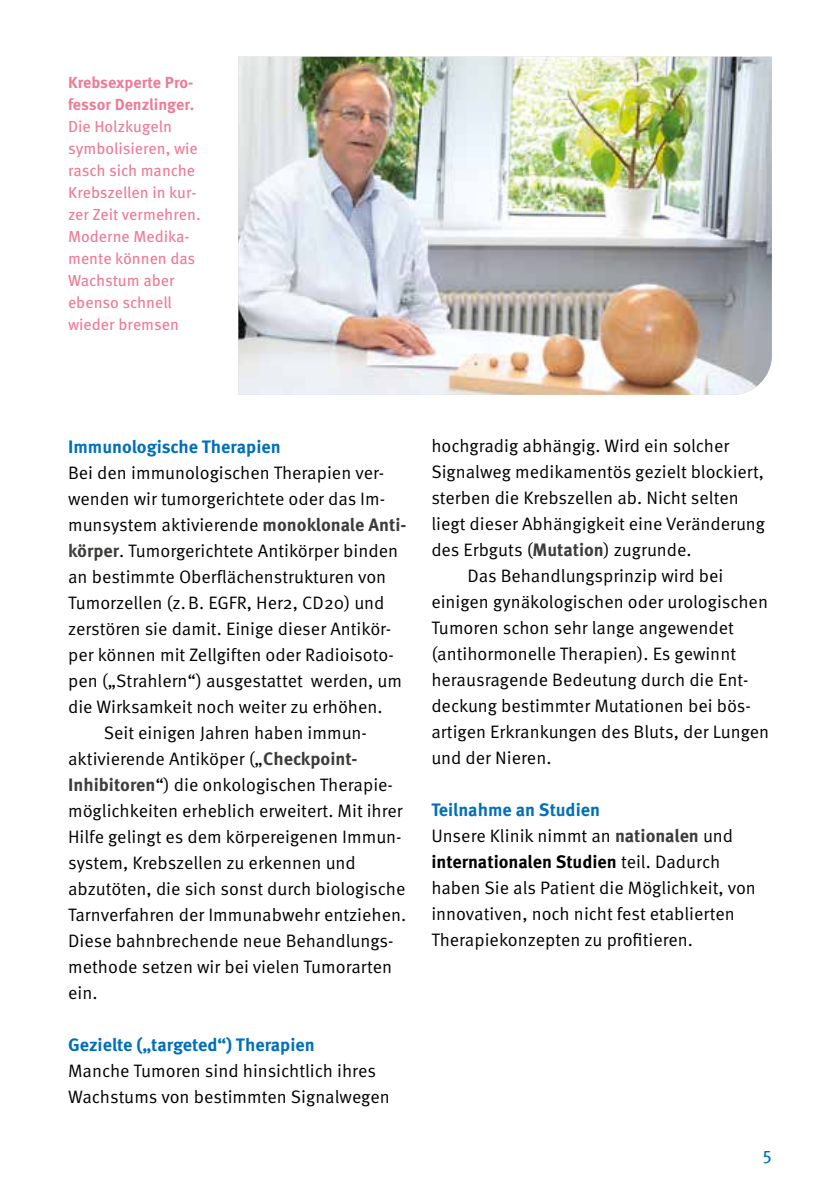
<style>
.page{position:relative;width:840px;height:1191px;background:#fff}
.page>*{position:absolute;margin:0;border:0;box-sizing:border-box;transform-origin:0 0}
.t1{font:18px/26px "Meta Pro";color:#000}
.t2{font:700 18px "Meta Pro";color:#006fb9}
.t3{font:18px "Meta Pro";color:#006fb9}
.t4{font:16px/22px "Meta Pro";color:#ef7a97}
.t5{font:700 16px/22px "Meta Pro";letter-spacing:-.005em;color:#ef7a97}
.s1{font-weight:700;color:#3c3c3b}
.s2{font-weight:700;color:#006fb9}
.s3{font-weight:700}
</style>
<div class="page">
<img style="left:238px;top:57px;width:533px;height:338px">
<p class="t5" style="left:68px;top:72px;width:128px">Krebsexperte Pro&shy;fessor Denzlinger.</p>
<p class="t4" style="left:68px;top:116px;width:134px">Die Holzkugeln symbolisieren, wie rasch sich manche<br>Krebszellen in kur&shy;zer Zeit vermehren.<br>Moderne Medika&shy;mente können das<br>Wachstum aber ebenso schnell wieder bremsen</p>
<p class="t2" style="left:68px;top:435px;width:214px">Immunologische Therapien</p>
<p class="t1" style="left:68px;top:459px;width:317px">Bei den immunologischen Therapien ver-</p>
<p class="t1" style="left:68px;top:485px;width:318px">wenden wir tumorgerichtete oder das Im-</p>
<p class="t1" style="left:68px;top:511px;width:340px">munsystem aktivierende <span class="s1">monoklonale Anti-</span></p>
<p class="t1" style="left:68px;top:537px;width:331px"><span class="s1">körper</span>. Tumorgerichtete Antikörper binden</p>
<p class="t1" style="left:68px;top:563px;width:319px">an bestimmte Oberflächenstrukturen von</p>
<p class="t1" style="left:68px;top:589px;width:318px">Tumorzellen (z.B. EGFR, Her2, CD20) und</p>
<p class="t1" style="left:68px;top:615px;width:324px">zerstören sie damit. Einige dieser Antikör-</p>
<p class="t1" style="left:68px;top:641px;width:327px">per können mit Zellgiften oder Radioisoto-</p>
<p class="t1" style="left:68px;top:667px;width:335px">pen („Strahlern“) ausgestattet werden, um</p>
<p class="t1" style="left:68px;top:693px;width:316px">die Wirksamkeit noch weiter zu erhöhen.</p>
<p class="t1" style="left:104px;top:719px;width:262px">Seit einigen Jahren haben immun-</p>
<p class="t1" style="left:68px;top:745px;width:291px">aktivierende Antiköper („<span class="s1">Checkpoint-</span></p>
<p class="t1" style="left:68px;top:771px;width:326px"><span class="s1">Inhibitoren</span>“) die onkologischen Therapie-</p>
<p class="t1" style="left:68px;top:797px;width:336px">möglichkeiten erheblich erweitert. Mit ihrer</p>
<p class="t1" style="left:68px;top:823px;width:335px">Hilfe gelingt es dem körpereigenen Immun-</p>
<p class="t1" style="left:68px;top:849px;width:289px">system, Krebszellen zu erkennen und</p>
<p class="t1" style="left:68px;top:875px;width:338px">abzutöten, die sich sonst durch biologische</p>
<p class="t1" style="left:68px;top:901px;width:339px">Tarnverfahren der Immunabwehr entziehen.</p>
<p class="t1" style="left:68px;top:927px;width:327px">Diese bahnbrechende neue Behandlungs-</p>
<p class="t1" style="left:68px;top:953px;width:325px">methode setzen wir bei vielen Tumorarten</p>
<p class="t1" style="left:68px;top:979px;width:31px">ein.</p>
<p class="t2" style="left:68px;top:1033px;width:248px">Gezielte („targeted“) Therapien</p>
<p class="t1" style="left:68px;top:1057px;width:323px">Manche Tumoren sind hinsichtlich ihres<br>Wachstums von bestimmten Signalwegen</p>
<p class="t1" style="left:431px;top:433px;width:299px">hochgradig abhängig. Wird ein solcher</p>
<p class="t1" style="left:431px;top:459px;width:334px">Signalweg medikamentös gezielt blockiert,</p>
<p class="t1" style="left:431px;top:485px;width:309px">sterben die Krebszellen ab. Nicht selten</p>
<p class="t1" style="left:431px;top:511px;width:335px">liegt dieser Abhängigkeit eine Veränderung</p>
<p class="t1" style="left:431px;top:537px;width:262px">des Erbguts (<span class="s1">Mutation</span>) zugrunde.</p>
<p class="t1" style="left:467px;top:563px;width:257px">Das Behandlungsprinzip wird bei</p>
<p class="t1" style="left:431px;top:589px;width:338px">einigen gynäkologischen oder urologischen</p>
<p class="t1" style="left:431px;top:615px;width:304px">Tumoren schon sehr lange angewendet</p>
<p class="t1" style="left:431px;top:641px;width:306px">(antihormonelle Therapien). Es gewinnt</p>
<p class="t1" style="left:431px;top:667px;width:318px">herausragende Bedeutung durch die Ent-</p>
<p class="t1" style="left:431px;top:693px;width:321px">deckung bestimmter Mutationen bei bös-</p>
<p class="t1" style="left:431px;top:719px;width:339px">artigen Erkrankungen des Bluts, der Lungen</p>
<p class="t1" style="left:431px;top:745px;width:122px">und der Nieren.</p>
<p class="t1" style="left:431px;top:797px;width:326px"><span class="s2">Teilnahme an Studien<br></span>Unsere Klinik nimmt an <span class="s1">nationalen</span> und <span class="s3">internationalen Studien</span> teil. Dadurch haben Sie als Patient die Möglichkeit, von innovativen, noch nicht fest etablierten Therapiekonzepten zu profitieren.</p>
<p class="t3" style="left:762px;top:1142px;width:10px">5</p>
</div>
